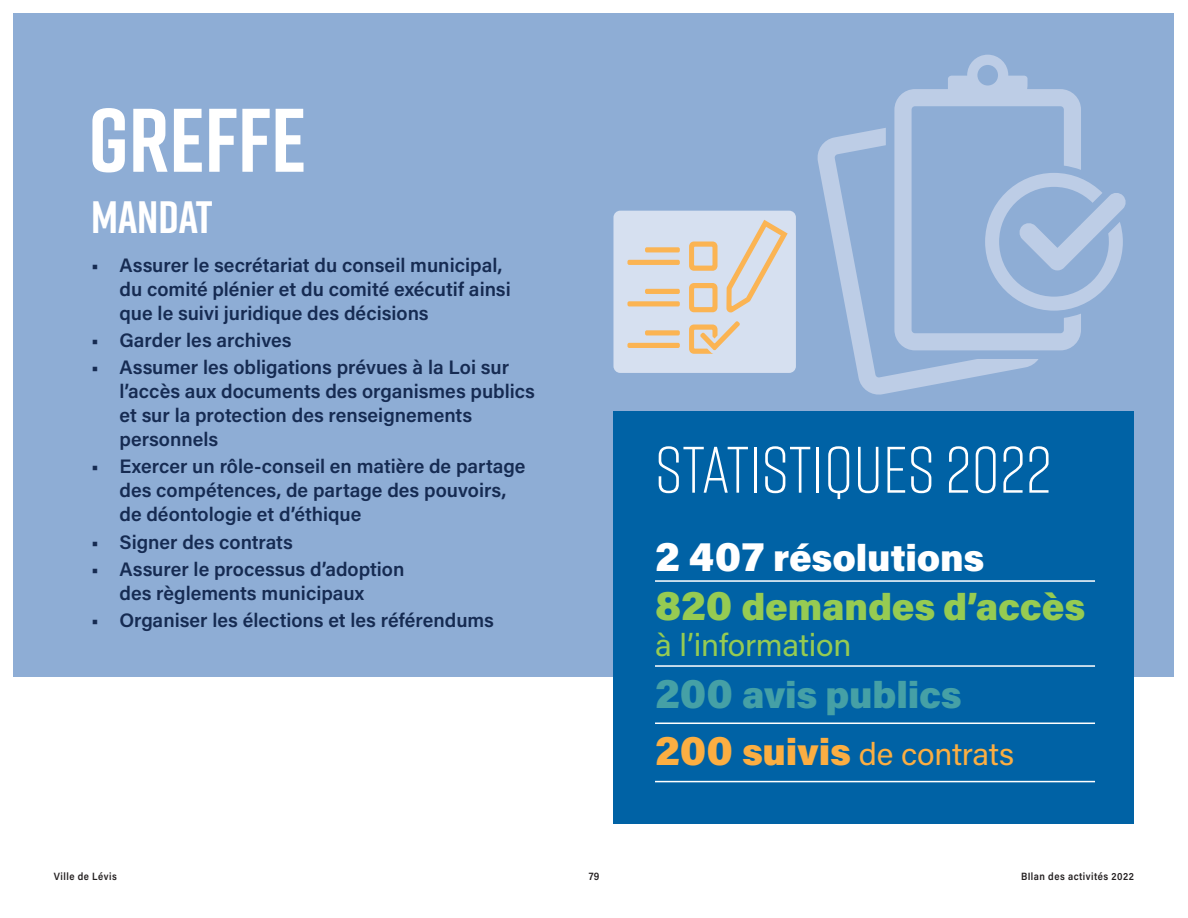
<style>
.page{position:relative;width:1188px;height:918px;background:#fff}
.page>*{position:absolute;margin:0;border:0;box-sizing:border-box;transform-origin:0 0}
.t1{font:700 90px "Rift";color:#fff}
.t2{font:300 65.55px "Rift";color:#fff}
.t3{font:700 45.3px "Rift";color:#fff}
.t4{font:37.5px/49.5px "Acumin Variable Concept";letter-spacing:-.005em;color:#96cb52}
.t5{font:37.5px "Acumin Variable Concept";letter-spacing:-.005em;color:#45a0a6}
.t6{font:31.5px "Acumin Pro";letter-spacing:-.01em;color:#fbae42}
.t7{font:31.5px "Acumin Pro";letter-spacing:-.005em;color:#96cb52}
.t8{font:600 19.5px/24px "Acumin Pro";color:#162b52}
.t9{font:600 10.5px "Acumin Pro";letter-spacing:.05em;color:#231f20;scale:.9 1}
.s1{font-size:42px;color:#fff}
.s2{color:#fff}
.s3{font-size:42px}
.s4{font-family:"Acumin Variable Concept";font-size:42px}
.s5{font-family:"Acumin Variable Concept";font-size:37.5px}
</style>
<div class="page">
<div style="left:13px;top:13px;width:1161px;height:664px;background:#8eadd5"></div>
<div style="left:613px;top:211px;width:183px;height:162px;background:#d6e0f0;border-radius:7px"></div>
<div style="left:613px;top:411px;width:521px;height:413px;background:#0062a5"></div>
<hr style="left:655px;top:580px;width:440px;height:2px;background:#fff">
<hr style="left:655px;top:665px;width:440px;height:2px;background:#fff">
<hr style="left:655px;top:723px;width:440px;height:1px;background:#fff">
<hr style="left:655px;top:781px;width:440px;height:1px;background:#fff">
<svg style="left:817px;top:128px;width:222px;height:267px"></svg>
<svg style="left:894px;top:55px;width:187px;height:295px"></svg>
<svg style="left:985px;top:173px;width:141px;height:138px"></svg>
<svg style="left:726px;top:220px;width:62px;height:92px"></svg>
<svg style="left:689px;top:283px;width:29px;height:29px"></svg>
<svg style="left:689px;top:242px;width:29px;height:29px"></svg>
<svg style="left:689px;top:321px;width:51px;height:33px"></svg>
<div style="left:645px;top:247px;width:35px;height:5px;background:#fbb453;border-radius:2px"></div>
<div style="left:627px;top:260px;width:53px;height:5px;background:#fbb453;border-radius:2px"></div>
<div style="left:645px;top:289px;width:35px;height:5px;background:#fbb453;border-radius:2px"></div>
<div style="left:627px;top:301px;width:53px;height:5px;background:#fbb453;border-radius:2px"></div>
<div style="left:645px;top:330px;width:35px;height:5px;background:#fbb453;border-radius:2px"></div>
<div style="left:627px;top:343px;width:53px;height:5px;background:#fbb453;border-radius:2px"></div>
<h1 class="t1" style="left:88px;top:76px;width:220px">GREFFE</h1>
<h3 class="t3" style="left:91px;top:184px;width:123px">MANDAT</h3>
<p class="t8" style="left:119px;top:252px;width:393px;text-indent:-28px">• Assurer le secrétariat du conseil municipal, du comité plénier et du comité exécutif ainsi que le suivi juridique des décisions</p>
<p class="t8" style="left:91px;top:327px;width:202px">• Garder les archives</p>
<p class="t8" style="left:119px;top:354px;width:417px;text-indent:-28px">• Assumer les obligations prévues à la Loi sur l’accès aux documents des organismes publics et sur la protection des renseignements personnels</p>
<p class="t8" style="left:119px;top:454px;width:408px;text-indent:-28px">• Exercer un rôle-conseil en matière de partage des compétences, de partage des pouvoirs, de déontologie et d’éthique</p>
<p class="t8" style="left:91px;top:529px;width:203px">• Signer des contrats</p>
<p class="t8" style="left:91px;top:556px;width:315px;text-align:center">• Assurer le processus d’adoption des règlements municipaux</p>
<p class="t8" style="left:91px;top:607px;width:404px">• Organiser les élections et les référendums</p>
<h2 class="t2" style="left:655px;top:424px;width:398px">STATISTIQUES 2022</h2>
<h3 class="t4" style="left:655px;top:532px;width:432px"><span class="s1">2 407</span> <span class="s2">résolutions<br></span><span class="s3">820</span> demandes d’accès</h3>
<h3 class="t7" style="left:655px;top:624px;width:198px">à l’information</h3>
<h3 class="t5" style="left:655px;top:669px;width:308px"><span class="s3">200</span> avis publics</h3>
<h3 class="t6" style="left:655px;top:732px;width:361px"><span class="s4">200</span> <span class="s5">suivis</span> de contrats</h3>
<p class="t9" style="left:54px;top:869px;width:71px">Ville de Lévis</p>
<p class="t9" style="left:589px;top:869px;width:13px">79</p>
<p class="t9" style="left:1021px;top:869px;width:127px">BIlan des activités 2022</p>
</div>
